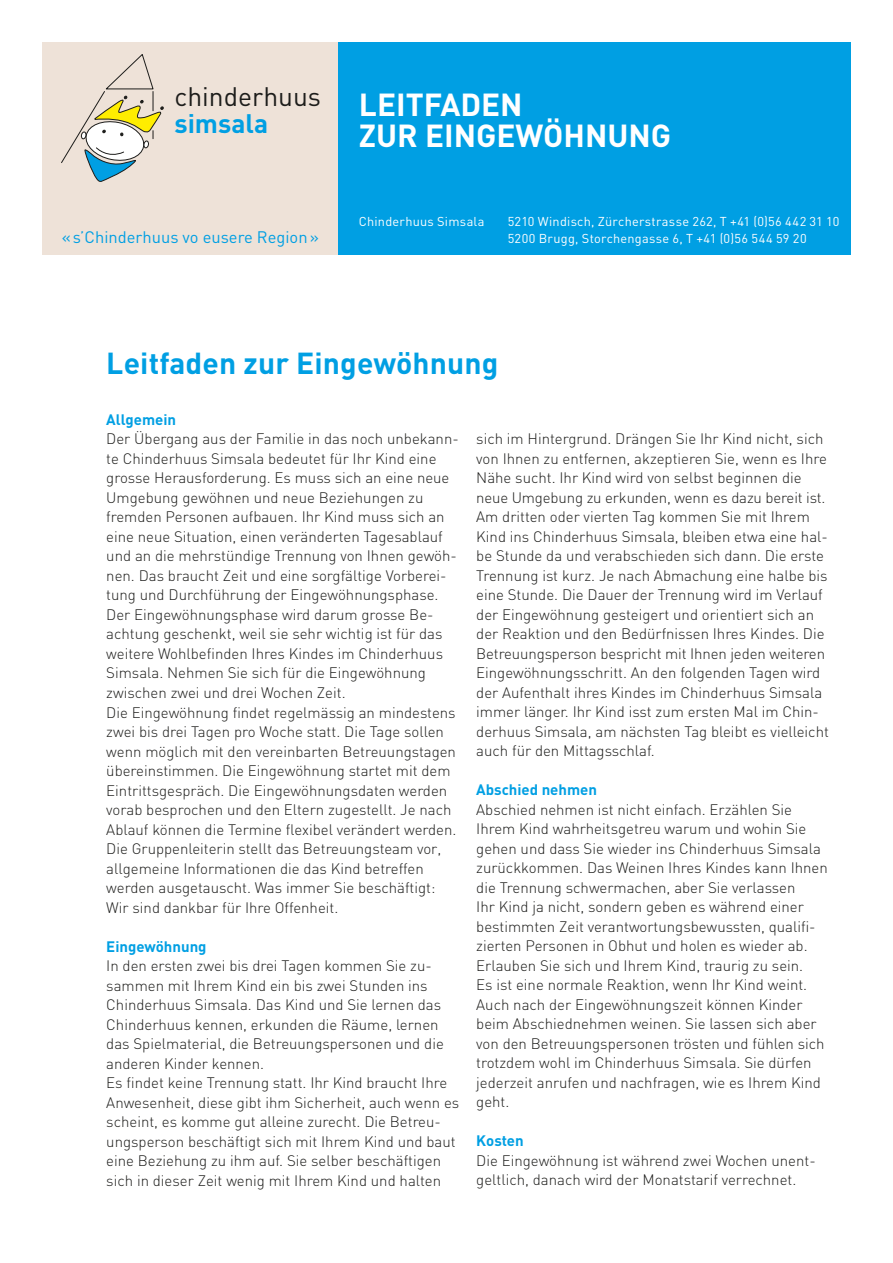
<style>
.page{position:relative;width:893px;height:1263px;background:#fff}
.page>*{position:absolute;margin:0;border:0;box-sizing:border-box;transform-origin:0 0}
.t1{font:700 31.5px "DIN";color:#fff}
.Lauftext{font:700 30px "DIN";letter-spacing:.005em;color:#009fe3}
.t2{font:26.4px "DIN";color:#1d1d1b}
.t3{font:700 26.4px "DIN";color:#009fe3}
.t4{font:16.5px "DIN";color:#009fe3}
.t5{font:300 15px/19.5px "DIN";color:#1d1d1b}
.t6{font:700 15px "DIN";color:#009fe3}
.Lauftext-2{font:12.75px "DIN";letter-spacing:.02em;color:#fff}
</style>
<div class="page">
<div style="left:338px;top:43px;width:512px;height:212px;background:#009fe3"></div>
<div style="left:43px;top:43px;width:295px;height:212px;background:#eee2d8"></div>
<svg style="left:61px;top:54px;width:103px;height:128px"></svg>
<p class="t2" style="left:174px;top:80px;width:148px">chinderhuus</p>
<p class="t3" style="left:174px;top:106px;width:95px">simsala</p>
<p class="t4" style="left:62px;top:227px;width:259px">« s’Chinderhuus vo eusere Region »</p>
<p class="t1" style="left:359px;top:84px;width:165px">LEITFADEN</p>
<p class="t1" style="left:359px;top:115px;width:314px">ZUR EINGEWÖHNUNG</p>
<p class="Lauftext-2" style="left:359px;top:214px;width:127px">Chinderhuus Simsala</p>
<p class="Lauftext-2" style="left:508px;top:214px;width:333px">5210 Windisch, Zürcherstrasse 262, T +41 (0)56 442 31 10</p>
<p class="Lauftext-2" style="left:508px;top:231px;width:300px">5200 Brugg, Storchengasse 6, T +41 (0)56 544 59 20</p>
<p class="Lauftext" style="left:106px;top:344px;width:394px">Leitfaden zur Eingewöhnung</p>
<p class="t6" style="left:106px;top:410px;width:71px">Allgemein</p>
<p class="t5" style="left:106px;top:429px;width:354px">Der Übergang aus der Familie in das noch unbekann&shy;te Chinderhuus Simsala bedeutet für Ihr Kind eine grosse Herausforderung. Es muss sich an eine neue Umgebung gewöhnen und neue Beziehungen zu fremden Personen aufbauen. Ihr Kind muss sich an eine neue Situation, einen veränderten Tagesablauf und an die mehrstündige Trennung von Ihnen gewöh&shy;nen. Das braucht Zeit und eine sorgfältige Vorberei&shy;tung und Durchführung der Eingewöhnungsphase.</p>
<p class="t5" style="left:106px;top:605px;width:338px">Der Eingewöhnungsphase wird darum grosse Be&shy;achtung geschenkt, weil sie sehr wichtig ist für das weitere Wohlbefinden Ihres Kindes im Chinderhuus Simsala. Nehmen Sie sich für die Eingewöhnung zwischen zwei und drei Wochen Zeit.</p>
<p class="t5" style="left:106px;top:702px;width:352px">Die Eingewöhnung findet regelmässig an mindestens zwei bis drei Tagen pro Woche statt. Die Tage sollen wenn möglich mit den vereinbarten Betreuungstagen übereinstimmen. Die Eingewöhnung startet mit dem Eintrittsgespräch. Die Eingewöhnungsdaten werden vorab besprochen und den Eltern zugestellt. Je nach Ablauf können die Termine flexibel verändert werden.</p>
<p class="t5" style="left:106px;top:839px;width:336px">Die Gruppenleiterin stellt das Betreuungsteam vor, allgemeine Informationen die das Kind betreffen werden ausgetauscht. Was immer Sie beschäftigt:<br>Wir sind dankbar für Ihre Offenheit.</p>
<p class="t6" style="left:106px;top:936px;width:102px">Eingewöhnung</p>
<p class="t5" style="left:106px;top:956px;width:339px">In den ersten zwei bis drei Tagen kommen Sie zu&shy;sammen mit Ihrem Kind ein bis zwei Stunden ins Chinderhuus Simsala. Das Kind und Sie lernen das Chinderhuus kennen, erkunden die Räume, lernen das Spielmaterial, die Betreuungspersonen und die anderen Kinder kennen.</p>
<p class="t5" style="left:106px;top:1073px;width:354px">Es findet keine Trennung statt. Ihr Kind braucht Ihre Anwesenheit, diese gibt ihm Sicherheit, auch wenn es scheint, es komme gut alleine zurecht. Die Betreu&shy;ungsperson beschäftigt sich mit Ihrem Kind und baut eine Beziehung zu ihm auf. Sie selber beschäftigen sich in dieser Zeit wenig mit Ihrem Kind und halten</p>
<p class="t5" style="left:476px;top:429px;width:352px">sich im Hintergrund. Drängen Sie Ihr Kind nicht, sich von Ihnen zu entfernen, akzeptieren Sie, wenn es Ihre Nähe sucht. Ihr Kind wird von selbst beginnen die neue Umgebung zu erkunden, wenn es dazu bereit ist.</p>
<p class="t5" style="left:476px;top:507px;width:354px">Am dritten oder vierten Tag kommen Sie mit Ihrem Kind ins Chinderhuus Simsala, bleiben etwa eine hal&shy;be Stunde da und verabschieden sich dann. Die erste Trennung ist kurz. Je nach Abmachung eine halbe bis eine Stunde. Die Dauer der Trennung wird im Verlauf der Eingewöhnung gesteigert und orientiert sich an der Reaktion und den Bedürfnissen Ihres Kindes. Die Betreuungsperson bespricht mit Ihnen jeden weiteren Eingewöhnungsschritt. An den folgenden Tagen wird der Aufenthalt ihres Kindes im Chinderhuus Simsala immer länger. Ihr Kind isst zum ersten Mal im Chin&shy;derhuus Simsala, am nächsten Tag bleibt es vielleicht auch für den Mittagsschlaf.</p>
<p class="t6" style="left:476px;top:780px;width:122px">Abschied nehmen</p>
<p class="t5" style="left:476px;top:799px;width:353px">Abschied nehmen ist nicht einfach. Erzählen Sie Ihrem Kind wahrheitsgetreu warum und wohin Sie gehen und dass Sie wieder ins Chinderhuus Simsala zurückkommen. Das Weinen Ihres Kindes kann Ihnen die Trennung schwermachen, aber Sie verlassen<br>Ihr Kind ja nicht, sondern geben es während einer bestimmten Zeit verantwortungsbewussten, qualifi&shy;zierten Personen in Obhut und holen es wieder ab.<br>Erlauben Sie sich und Ihrem Kind, traurig zu sein.<br>Es ist eine normale Reaktion, wenn Ihr Kind weint.<br>Auch nach der Eingewöhnungszeit können Kinder beim Abschiednehmen weinen. Sie lassen sich aber von den Betreuungspersonen trösten und fühlen sich trotzdem wohl im Chinderhuus Simsala. Sie dürfen jederzeit anrufen und nachfragen, wie es Ihrem Kind geht.</p>
<p class="t6" style="left:476px;top:1131px;width:49px">Kosten</p>
<p class="t5" style="left:476px;top:1150px;width:341px">Die Eingewöhnung ist während zwei Wochen unent&shy;geltlich, danach wird der Monatstarif verrechnet.</p>
</div>
